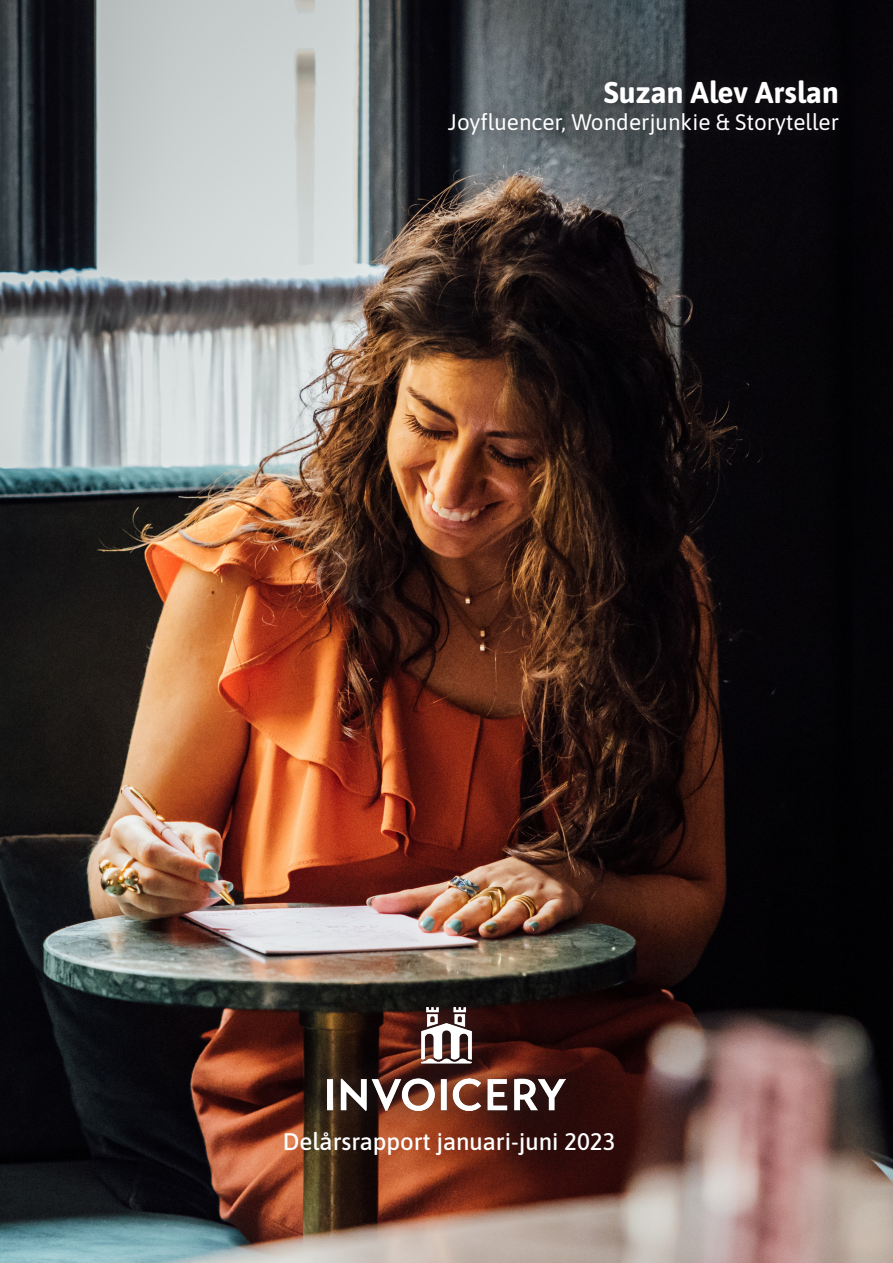
<style>
.page{position:relative;width:893px;height:1263px;background:#fff}
.page>*{position:absolute;margin:0;border:0;box-sizing:border-box;transform-origin:0 0}
.t1{font:700 30px "Asap";color:#fff}
.t2{font:500 24px "Asap";color:#fff}
.t3{font:22.5px "Asap";color:#fff}
</style>
<div class="page">
<img style="left:0;top:0;width:893px;height:1263px">
<svg style="left:223px;top:1067px;width:452px;height:154px;background:#6d3929"></svg>
<svg style="left:299px;top:981px;width:291px;height:157px;background:#341b12"></svg>
<img style="left:327px;top:1008px;width:239px;height:103px">
<div style="left:432px;top:63px;width:424px;height:89px;background:#231f20;opacity:.75"></div>
<p class="t1" style="left:604px;top:72px;width:236px">Suzan Alev Arslan</p>
<p class="t3" style="left:448px;top:107px;width:392px">Joyfluencer, Wonderjunkie &amp; Storyteller</p>
<p class="t2" style="left:283px;top:1125px;width:334px">Delårsrapport januari-juni 2023</p>
</div>
